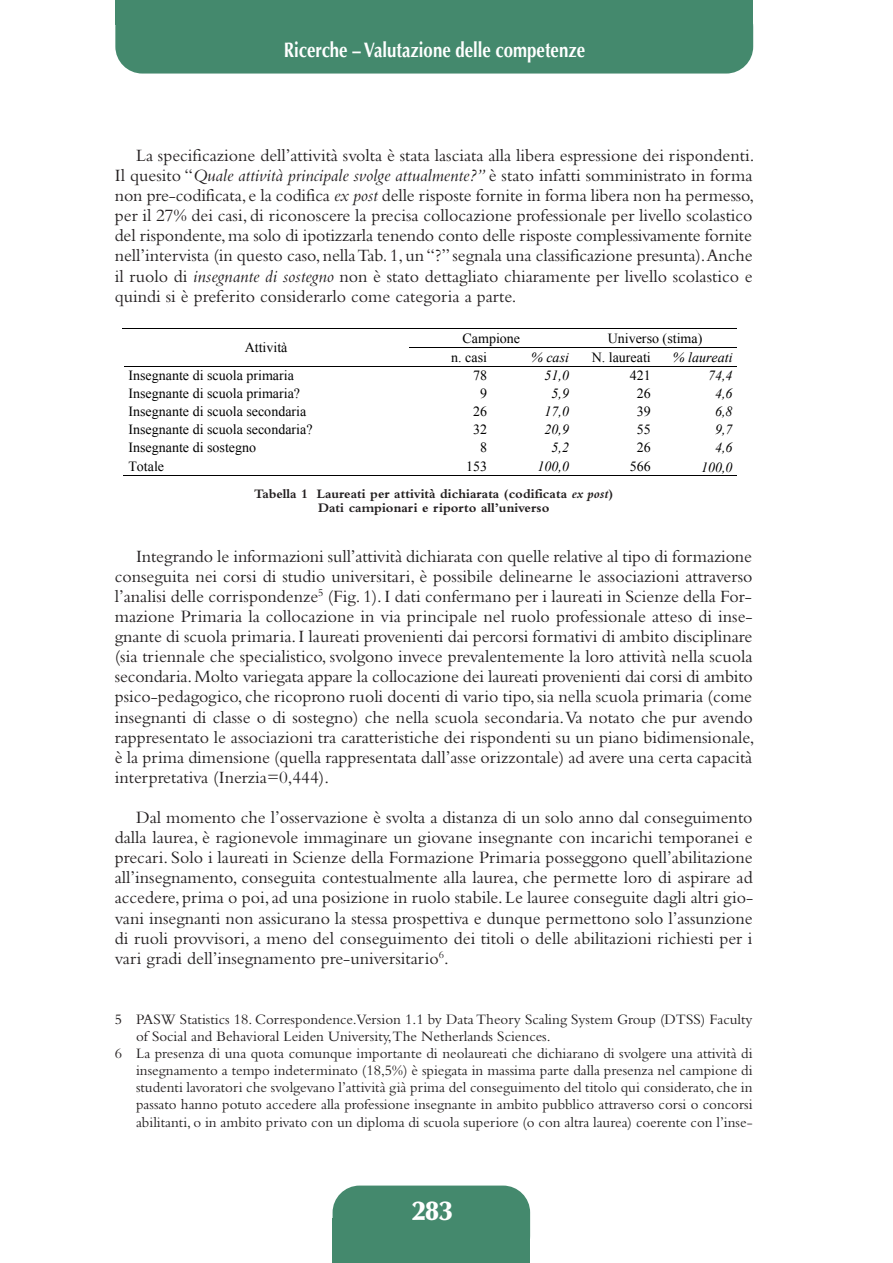
<style>
.page{position:relative;width:893px;height:1263px;background:#fff}
.page>*{position:absolute;margin:0;border:0;box-sizing:border-box;transform-origin:0 0}
.t1{font:900 27px "Optima";color:#fff}
.t2{font:700 21px "Optima";color:#fff;scale:.8 1}
.t3{font:18px/20.1px "Bembo";color:#231f20}
.t4{font:15px "Bembo";color:#231f20}
.t5{font:13.95px "Times New Roman";color:#000}
.t6{font:italic 13.95px "Times New Roman";color:#000}
.t7{font:700 13.5px/14.2px "Bembo";color:#231f20;text-align:center}
.t8{font:10.2px "Cambria";color:#000}
.s1{font-style:italic}
</style>
<div class="page">
<div style="left:333px;top:1185px;width:197px;height:78px;background:#44896d;border-radius:27px"></div>
<div style="left:333px;top:1218px;width:197px;height:45px;background:#44896d"></div>
<div style="left:115px;top:0;width:638px;height:74px;background:#44896d;border-radius:27px"></div>
<div style="left:115px;top:0;width:638px;height:24px;background:#44896d"></div>
<hr style="left:410px;top:329px;width:163px;height:1px;background:#000">
<hr style="left:573px;top:329px;width:163px;height:1px;background:#000">
<hr style="left:409px;top:347px;width:82px;height:1px;background:#000">
<hr style="left:492px;top:347px;width:81px;height:1px;background:#000">
<hr style="left:573px;top:347px;width:82px;height:1px;background:#000">
<hr style="left:655px;top:347px;width:81px;height:1px;background:#000">
<hr style="left:124px;top:366px;width:285px;height:1px;background:#000">
<hr style="left:410px;top:366px;width:81px;height:1px;background:#000">
<hr style="left:492px;top:366px;width:81px;height:1px;background:#000">
<hr style="left:573px;top:366px;width:82px;height:1px;background:#000">
<hr style="left:655px;top:366px;width:81px;height:1px;background:#000">
<hr style="left:124px;top:475px;width:285px;height:1px;background:#000">
<hr style="left:410px;top:475px;width:81px;height:1px;background:#000">
<hr style="left:492px;top:475px;width:81px;height:1px;background:#000">
<hr style="left:573px;top:475px;width:82px;height:1px;background:#000">
<hr style="left:655px;top:475px;width:81px;height:1px;background:#000">
<p class="t2" style="left:284px;top:38px;width:378px">Ricerche – Valutazione delle competenze</p>
<p class="t3" style="left:115px;top:147px;width:641px;text-indent:21px">La specificazione dell’attività svolta è stata lasciata alla libera espressione dei rispondenti.<br>Il quesito “<span class="s1">Quale attività principale svolge attualmente?”</span> è stato infatti somministrato in forma non pre-codificata, e la codifica <span class="s1">ex post</span> delle risposte fornite in forma libera non ha permesso, per il 27% dei casi, di riconoscere la precisa collocazione professionale per livello scolastico del rispondente, ma solo di ipotizzarla tenendo conto delle risposte complessivamente fornite nell’intervista (in questo caso, nella Tab. 1, un “?” segnala una classificazione presunta).Anche il ruolo di <span class="s1">insegnante di sostegno</span> non è stato dettagliato chiaramente per livello scolastico e quindi si è preferito considerarlo come categoria a parte.</p>
<p class="t5" style="left:245px;top:340px;width:44px">Attività</p>
<p class="t5" style="left:463px;top:331px;width:59px">Campione</p>
<p class="t5" style="left:608px;top:331px;width:96px">Universo (stima)</p>
<p class="t5" style="left:451px;top:349px;width:37px">n. casi</p>
<p class="t6" style="left:531px;top:349px;width:39px">% casi</p>
<p class="t5" style="left:592px;top:349px;width:61px">N. laureati</p>
<p class="t6" style="left:673px;top:349px;width:61px">% laureati</p>
<p class="t5" style="left:128px;top:367px;width:167px">Insegnante di scuola primaria</p>
<p class="t5" style="left:473px;top:367px;width:16px">78</p>
<p class="t6" style="left:544px;top:367px;width:26px">51,0</p>
<p class="t5" style="left:630px;top:367px;width:23px">421</p>
<p class="t6" style="left:708px;top:367px;width:26px">74,4</p>
<p class="t5" style="left:128px;top:385px;width:173px">Insegnante di scuola primaria?</p>
<p class="t5" style="left:480px;top:385px;width:8px">9</p>
<p class="t6" style="left:551px;top:385px;width:19px">5,9</p>
<p class="t5" style="left:637px;top:385px;width:16px">26</p>
<p class="t6" style="left:715px;top:385px;width:19px">4,6</p>
<p class="t5" style="left:128px;top:403px;width:179px">Insegnante di scuola secondaria</p>
<p class="t5" style="left:473px;top:403px;width:16px">26</p>
<p class="t6" style="left:544px;top:403px;width:26px">17,0</p>
<p class="t5" style="left:637px;top:403px;width:16px">39</p>
<p class="t6" style="left:715px;top:403px;width:19px">6,8</p>
<p class="t5" style="left:128px;top:422px;width:186px">Insegnante di scuola secondaria?</p>
<p class="t5" style="left:473px;top:422px;width:16px">32</p>
<p class="t6" style="left:544px;top:422px;width:26px">20,9</p>
<p class="t5" style="left:637px;top:422px;width:16px">55</p>
<p class="t6" style="left:715px;top:422px;width:19px">9,7</p>
<p class="t5" style="left:128px;top:440px;width:129px">Insegnante di sostegno</p>
<p class="t5" style="left:480px;top:440px;width:8px">8</p>
<p class="t6" style="left:551px;top:440px;width:19px">5,2</p>
<p class="t5" style="left:637px;top:440px;width:16px">26</p>
<p class="t6" style="left:715px;top:440px;width:19px">4,6</p>
<p class="t5" style="left:128px;top:459px;width:37px">Totale</p>
<p class="t5" style="left:466px;top:459px;width:23px">153</p>
<p class="t6" style="left:537px;top:459px;width:33px">100,0</p>
<p class="t5" style="left:630px;top:459px;width:23px">566</p>
<p class="t6" style="left:701px;top:460px;width:33px">100,0</p>
<p class="t7" style="left:254px;top:488px;width:361px">Tabella 1 Laureati per attività dichiarata (codificata <span class="s1">ex post</span>)<br>Dati campionari e riporto all’universo</p>
<p class="t3" style="left:115px;top:548px;width:641px;text-indent:21px">Integrando le informazioni sull’attività dichiarata con quelle relative al tipo di formazione conseguita nei corsi di studio universitari, è possibile delinearne le associazioni attraverso l’analisi delle corrispondenze<sup>5</sup> (Fig. 1). I dati confermano per i laureati in Scienze della For&shy;mazione Primaria la collocazione in via principale nel ruolo professionale atteso di inse&shy;gnante di scuola primaria. I laureati provenienti dai percorsi formativi di ambito disciplinare (sia triennale che specialistico, svolgono invece prevalentemente la loro attività nella scuola secondaria. Molto variegata appare la collocazione dei laureati provenienti dai corsi di ambito psico-pedagogico, che ricoprono ruoli docenti di vario tipo, sia nella scuola primaria (come insegnanti di classe o di sostegno) che nella scuola secondaria. Va notato che pur avendo rappresentato le associazioni tra caratteristiche dei rispondenti su un piano bidimensionale, è la prima dimensione (quella rappresentata dall’asse orizzontale) ad avere una certa capacità interpretativa (Inerzia=0,444).</p>
<p class="t3" style="left:115px;top:809px;width:640px;text-align:justify;text-indent:21px">Dal momento che l’osservazione è svolta a distanza di un solo anno dal conseguimento dalla laurea, è ragionevole immaginare un giovane insegnante con incarichi temporanei e precari. Solo i laureati in Scienze della Formazione Primaria posseggono quell’abilitazione all’insegnamento, conseguita contestualmente alla laurea, che permette loro di aspirare ad accedere, prima o poi, ad una posizione in ruolo stabile. Le lauree conseguite dagli altri gio&shy;vani insegnanti non assicurano la stessa prospettiva e dunque permettono solo l’assunzione di ruoli provvisori, a meno del conseguimento dei titoli o delle abilitazioni richiesti per i vari gradi dell’insegnamento pre-universitario<sup>6</sup>.</p>
<p class="t8" style="left:123px;top:577px;width:7px">"</p>
<p class="t4" style="left:115px;top:1014px;width:639px">5 PASW Statistics 18. Correspondence.Version 1.1 by Data Theory Scaling System Group (DTSS) Faculty</p>
<p class="t4" style="left:136px;top:1031px;width:416px">of Social and Behavioral Leiden University,The Netherlands Sciences.</p>
<p class="t4" style="left:115px;top:1048px;width:639px">6 La presenza di una quota comunque importante di neolaureati che dichiarano di svolgere una attività di</p>
<p class="t4" style="left:136px;top:1065px;width:618px">insegnamento a tempo indeterminato (18,5%) è spiegata in massima parte dalla presenza nel campione di</p>
<p class="t4" style="left:136px;top:1082px;width:618px">studenti lavoratori che svolgevano l’attività già prima del conseguimento del titolo qui considerato, che in</p>
<p class="t4" style="left:136px;top:1099px;width:618px">passato hanno potuto accedere alla professione insegnante in ambito pubblico attraverso corsi o concorsi</p>
<p class="t4" style="left:136px;top:1117px;width:618px">abilitanti, o in ambito privato con un diploma di scuola superiore (o con altra laurea) coerente con l’inse-</p>
<p class="t1" style="left:412px;top:1200px;width:42px">283</p>
</div>
